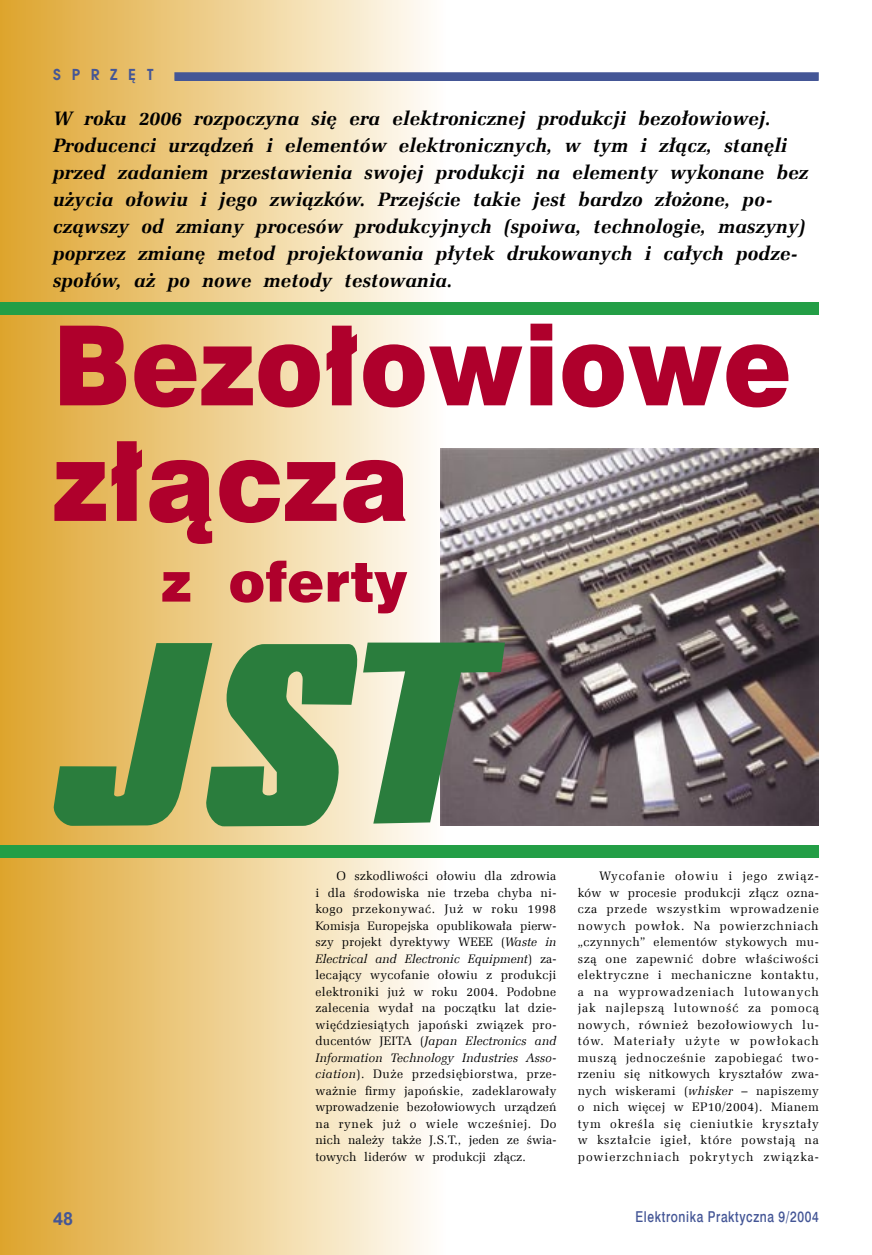
<style>
.page{position:relative;width:872px;height:1255px;background:#fff}
.page>*{position:absolute;margin:0;border:0;box-sizing:border-box;transform-origin:0 0}
.Tytul_glowny{font:110.7px "Swis 721 Blk EU";letter-spacing:.005em;color:#af002c;scale:.92 1}
.Tytul_glowny-2{font:55.5px "Swis 721 Blk EU";letter-spacing:.005em;color:#af002c}
.DKursywa{font:italic 700 19.5px/27px "Zapf Ellipt EU";letter-spacing:.005em;color:#000}
.lnstrony{font:700 18px "Arial";color:#445696}
.elekprakt{font:15px "Swis 721 Md EU";letter-spacing:.05em;color:#445696;scale:.8 1}
.nagl_lewa_str{font:700 15px "Avalon";color:#445696}
.Body_text{font:12.3px/16.5px "Zapf Ellipt EU";letter-spacing:.035em;color:#000;text-align:justify}
.s1{font-style:italic}
</style>
<div class="page">
<div style="left:0;top:0;width:455px;height:1254px;background:linear-gradient(to right,#dea42c,#fff)"></div>
<img style="left:440px;top:449px;width:378px;height:376px">
<svg style="left:53px;top:642px;width:452px;height:184px;background:#799960"></svg>
<div style="left:0;top:302px;width:818px;height:12px;background:#239e46"></div>
<div style="left:0;top:845px;width:818px;height:12px;background:#239e46"></div>
<div style="left:175px;top:73px;width:643px;height:7px;background:#445696"></div>
<div style="left:174px;top:72px;width:644px;height:9px;border:2px solid #445696"></div>
<p class="nagl_lewa_str" style="left:53px;top:65px;width:102px">S P R Z Ę T</p>
<p class="DKursywa" style="left:53px;top:106px;width:757px">W roku 2006 rozpoczyna się era elektronicznej produkcji bezołowiowej.<br>Producenci urządzeń i elementów elektronicznych, w tym i złącz, stanęli przed zadaniem przestawienia swojej produkcji na elementy wykonane bez użycia ołowiu i jego związków. Przejście takie jest bardzo złożone, po&shy;cząwszy od zmiany procesów produkcyjnych (spoiwa, technologie, maszyny) poprzez zmianę metod projektowania płytek drukowanych i całych podze&shy;społów, aż po nowe metody testowania.</p>
<p class="Tytul_glowny" style="left:53px;top:295px;width:804px">Bezołowiowe</p>
<p class="Tytul_glowny" style="left:53px;top:411px;width:389px">złącza</p>
<p class="Tytul_glowny-2" style="left:162px;top:546px;width:247px">z oferty</p>
<p class="Body_text" style="left:315px;top:867px;width:243px;text-indent:21px">O szkodliwości ołowiu dla zdrowia i dla środowiska nie trzeba chyba ni&shy;kogo przekonywać. Już w roku 1998<br>Komisja Europejska opublikowała pierw&shy;szy projekt dyrektywy WEEE (<span class="s1">Waste in Electrical and Electronic Equipment</span>) za&shy;lecający wycofanie ołowiu z produkcji elektroniki już w roku 2004. Podobne zalecenia wydał na początku lat dzie&shy;więćdziesiątych japoński związek pro&shy;ducentów JEITA (<span class="s1">Japan Electronics and Information Technology Industries Asso&shy;ciation</span>). Duże przedsiębiorstwa, prze&shy;ważnie firmy japońskie, zadeklarowały wprowadzenie bezołowiowych urządzeń na rynek już o wiele wcześniej. Do nich należy także J.S.T., jeden ze świa&shy;towych liderów w produkcji złącz.</p>
<p class="Body_text" style="left:578px;top:867px;width:243px;text-indent:21px">Wycofanie ołowiu i jego związ&shy;ków w procesie produkcji złącz ozna&shy;cza przede wszystkim wprowadzenie nowych powłok. Na powierzchniach „czynnych” elementów stykowych mu&shy;szą one zapewnić dobre właściwości elektryczne i mechaniczne kontaktu, a na wyprowadzeniach lutowanych jak najlepszą lutowność za pomocą nowych, również bezołowiowych lu&shy;tów. Materiały użyte w powłokach muszą jednocześnie zapobiegać two&shy;rzeniu się nitkowych kryształów zwa&shy;nych wiskerami (<span class="s1">whisker</span> – napiszemy o nich więcej w EP10/2004). Mianem tym określa się cieniutkie kryształy w kształcie igieł, które powstają na powierzchniach pokrytych związka-</p>
<p class="lnstrony" style="left:53px;top:1206px;width:22px">48</p>
<p class="elekprakt" style="left:635px;top:1207px;width:230px">Elektronika Praktyczna 9/2004</p>
</div>
